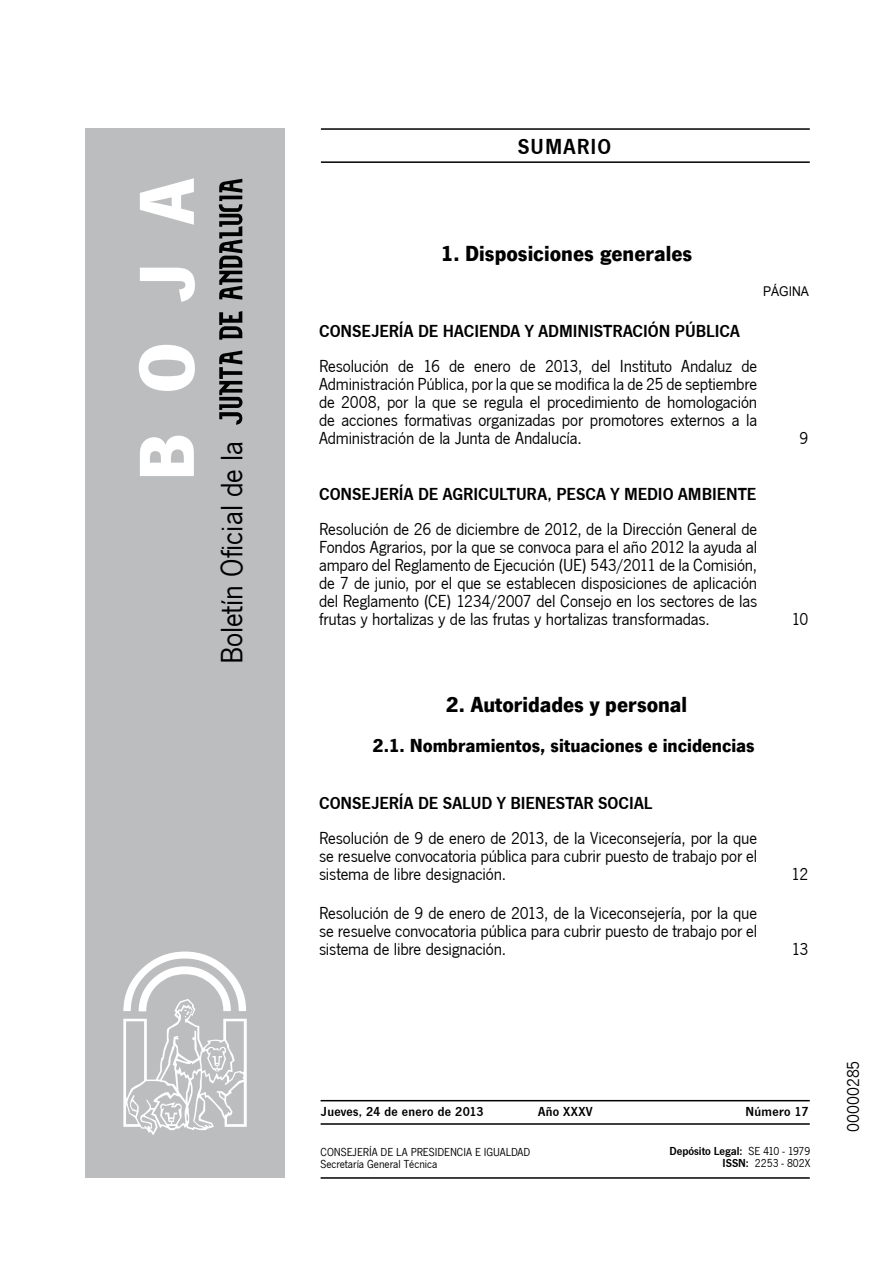
<style>
.page{position:relative;width:893px;height:1263px;background:#fff}
.page>*{position:absolute;margin:0;border:0;box-sizing:border-box;transform-origin:0 0}
.t1{font:700 81px "News Got T";color:#fff}
.t2{font:31.95px "News Got T";color:#000}
.t3{font:700 22.5px "News Got T";color:#000}
.t4{font:600 22.5px "News Got T";letter-spacing:.05em;color:#000}
.t5{font:700 19.5px "News Got T";color:#000}
.t6{font:18px/18px "News Got T";letter-spacing:-.01em;color:#000;text-align:justify}
.t7{font:600 18px "News Got T";color:#000}
.t8{font:600 13.5px "News Got T";letter-spacing:.025em;color:#000}
.t9{font:13.5px "Arial";color:#000;scale:.9 1}
.t10{font:12px/12px "News Got T";color:#000}
.t11{font:600 12px/12px "News Got T";color:#000;text-align:right}
.s1{font-weight:400}
</style>
<div class="page">
<hr style="left:321px;top:128px;width:488px;height:2px;background:#000">
<hr style="left:321px;top:161px;width:488px;height:2px;background:#000">
<div style="left:85px;top:128px;width:200px;height:1050px;background:#bcbdbe"></div>
<svg style="left:219px;top:351px;width:23px;height:74px"></svg>
<svg style="left:219px;top:311px;width:23px;height:29px"></svg>
<svg style="left:219px;top:179px;width:23px;height:121px"></svg>
<svg style="left:123px;top:952px;width:124px;height:183px"></svg>
<hr style="left:320px;top:1100px;width:489px;height:1px;background:#000">
<hr style="left:320px;top:1177px;width:489px;height:2px;background:#000">
<hr style="left:320px;top:1123px;width:489px;height:2px;background:#000">
<h1 class="t1" style="left:119px;top:481px;width:305px;rotate:-90deg">BOJA</h1>
<h2 class="t2" style="left:214px;top:664px;width:225px;rotate:-90deg">Boletín Oficial de la</h2>
<p class="t4" style="left:517px;top:134px;width:95px">SUMARIO</p>
<p class="t3" style="left:440px;top:240px;width:253px">1. Disposiciones generales</p>
<p class="t9" style="left:763px;top:282px;width:53px">PÁGINA</p>
<p class="t7" style="left:319px;top:321px;width:181px">CONSEJERÍA DE HACI ENDA</p>
<p class="t7" style="left:525px;top:321px;width:34px">Y ADMINIS</p>
<p class="t7" style="left:603px;top:321px;width:19px">TRACI</p>
<p class="t7" style="left:648px;top:321px;width:68px">ÓN PÚBLICA</p>
<p class="t6" style="left:319px;top:357px;width:439px">Resolución de 16 de enero de 2013, del Instituto Andaluz de Administración Pública, por la que se modifica la de 25 de septiembre de 2008, por la que se regula el procedimiento de homologación de acciones formativas organizadas por promotores externos a la Administración de la Junta de Andalucía.</p>
<p class="t7" style="left:319px;top:484px;width:154px">CONSEJERÍA DE AGRICUL</p>
<p class="t7" style="left:507px;top:484px;width:81px">TURA, PESCA</p>
<p class="t7" style="left:610px;top:484px;width:46px">Y MEDIO</p>
<p class="t7" style="left:678px;top:484px;width:80px">AMBIENTE</p>
<p class="t6" style="left:319px;top:521px;width:439px">Resolución de 26 de diciembre de 2012, de la Dirección General de Fondos Agrarios, por la que se convoca para el año 2012 la ayuda al amparo del Reglamento de Ejecución (UE) 543/2011 de la Comisión, de 7 de junio, por el que se establecen disposiciones de aplicación del Reglamento (CE) 1234/2007 del Consejo en los sectores de las frutas y hortalizas y de las frutas y hortalizas transformadas.</p>
<p class="t3" style="left:446px;top:691px;width:243px">2. Autoridades y personal</p>
<p class="t5" style="left:372px;top:734px;width:384px">2.1. Nombramientos, situaciones e incidencias</p>
<p class="t7" style="left:319px;top:792px;width:145px">CONSEJERÍA DE SALUD</p>
<p class="t7" style="left:497px;top:792px;width:121px">Y BI ENESTAR SOCIAL</p>
<p class="t6" style="left:319px;top:829px;width:439px">Resolución de 9 de enero de 2013, de la Viceconsejería, por la que se resuelve convocatoria pública para cubrir puesto de trabajo por el sistema de libre designación.</p>
<p class="t6" style="left:319px;top:904px;width:439px">Resolución de 9 de enero de 2013, de la Viceconsejería, por la que se resuelve convocatoria pública para cubrir puesto de trabajo por el sistema de libre designación.</p>
<p class="t6" style="left:799px;top:429px;width:10px">9</p>
<p class="t6" style="left:791px;top:611px;width:18px">10</p>
<p class="t6" style="left:791px;top:865px;width:19px">12</p>
<p class="t6" style="left:791px;top:940px;width:18px">13</p>
<p class="t8" style="left:321px;top:1104px;width:164px">JUEVES, 24 DE ENERO DE 2013</p>
<p class="t8" style="left:538px;top:1104px;width:56px">AÑO XXXV</p>
<p class="t8" style="left:745px;top:1104px;width:65px">NÚMERO 17</p>
<p class="t10" style="left:320px;top:1146px;width:211px">CONSEJERÍA DE LA PRESIDENCIA E IGUALDAD<br>Secretaría General Técnica</p>
<p class="t11" style="left:669px;top:1145px;width:142px">DEPÓSITO LEGAL: <span class="s1">SE 410 - 1979<br></span>ISSN: <span class="s1">2253 - 802X</span></p>
<p class="t6" style="left:844px;top:1132px;width:72px;rotate:-90deg">00000285</p>
</div>
